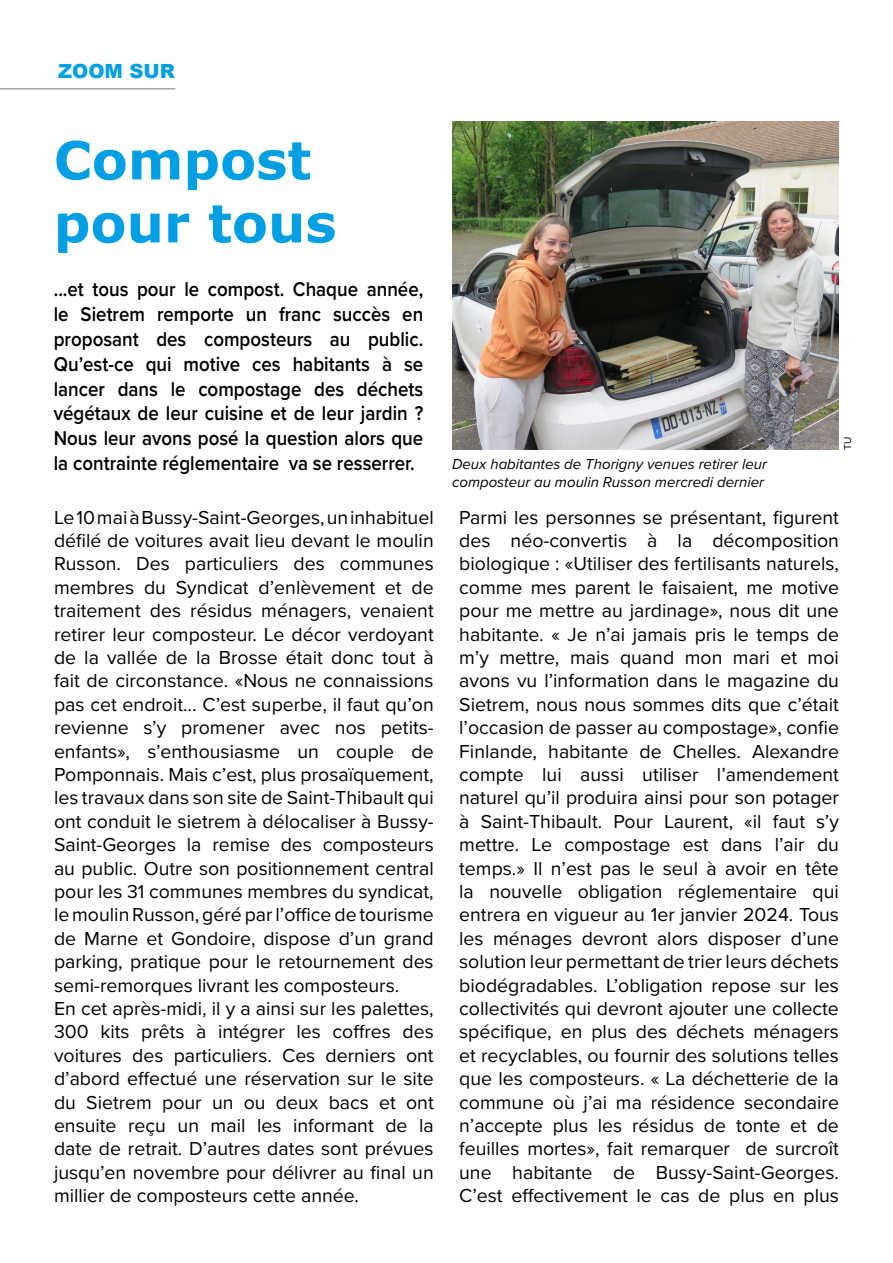
<style>
.page{position:relative;width:893px;height:1263px;background:#fff}
.page>*{position:absolute;margin:0;border:0;box-sizing:border-box;transform-origin:0 0}
.t1{font:700 52.5px/63px "Verdana";color:#009fe3}
.t2{font:600 20.7px/24.8px "Proxima Nova";color:#000;text-align:justify;scale:.9 1}
.t3{font:19.5px/23.4px "Proxima Nova";color:#000}
.t4{font:900 19.5px "Arial";color:#009fe3}
.t5{font:italic 15px/18px "Proxima Nova";color:#000}
.t6{font:10.5px "Proxima Nova";color:#000}
</style>
<div class="page">
<img style="left:452px;top:121px;width:387px;height:329px">
<hr style="left:0;top:88px;width:175px;height:2px;background:#a6a5a5">
<p class="t4" style="left:58px;top:57px;width:118px">ZOOM SUR</p>
<h1 class="t1" style="left:54px;top:129px;width:284px">Compost pour tous</h1>
<p class="t2" style="left:54px;top:276px;width:412px">...et tous pour le compost. Chaque année, le Sietrem remporte un franc succès en proposant des composteurs au public.<br>Qu’est-ce qui motive ces habitants à se lancer dans le compostage des déchets végétaux de leur cuisine et de leur jardin ?<br>Nous leur avons posé la question alors que la contrainte réglementaire va se resserrer.</p>
<p class="t5" style="left:452px;top:454px;width:317px">Deux habitantes de Thorigny venues retirer leur composteur au moulin Russon mercredi dernier</p>
<p class="t6" style="left:840px;top:450px;width:15px;rotate:-90deg">TU</p>
<p class="t3" style="left:54px;top:504px;width:381px">Le 10 mai à Bussy-Saint-Georges, un inhabituel défilé de voitures avait lieu devant le moulin Russon. Des particuliers des communes membres du Syndicat d’enlèvement et de traitement des résidus ménagers, venaient retirer leur composteur. Le décor verdoyant de la vallée de la Brosse était donc tout à fait de circonstance. «Nous ne connaissions pas cet endroit… C’est superbe, il faut qu’on revienne s’y promener avec nos petits&shy;enfants», s’enthousiasme un couple de Pomponnais. Mais c’est, plus prosaïquement, les travaux dans son site de Saint-Thibault qui ont conduit le sietrem à délocaliser à Bussy-Saint-Georges la remise des composteurs au public. Outre son positionnement central pour les 31 communes membres du syndicat, le moulin Russon, géré par l’office de tourisme de Marne et Gondoire, dispose d’un grand parking, pratique pour le retournement des semi-remorques livrant les composteurs.<br>En cet après-midi, il y a ainsi sur les palettes, 300 kits prêts à intégrer les coffres des voitures des particuliers. Ces derniers ont d’abord effectué une réservation sur le site du Sietrem pour un ou deux bacs et ont ensuite reçu un mail les informant de la date de retrait. D’autres dates sont prévues jusqu’en novembre pour délivrer au final un millier de composteurs cette année.</p>
<p class="t3" style="left:459px;top:504px;width:381px;text-align:justify">Parmi les personnes se présentant, figurent des néo-convertis à la décomposition biologique : «Utiliser des fertilisants naturels, comme mes parent le faisaient, me motive pour me mettre au jardinage», nous dit une habitante. « Je n’ai jamais pris le temps de m’y mettre, mais quand mon mari et moi avons vu l’information dans le magazine du Sietrem, nous nous sommes dits que c’était l’occasion de passer au compostage», confie Finlande, habitante de Chelles. Alexandre compte lui aussi utiliser l’amendement naturel qu’il produira ainsi pour son potager à Saint-Thibault. Pour Laurent, «il faut s’y mettre. Le compostage est dans l’air du temps.» Il n’est pas le seul à avoir en tête la nouvelle obligation réglementaire qui entrera en vigueur au 1er janvier 2024. Tous les ménages devront alors disposer d’une solution leur permettant de trier leurs déchets biodégradables. L’obligation repose sur les collectivités qui devront ajouter une collecte spécifique, en plus des déchets ménagers et recyclables, ou fournir des solutions telles que les composteurs. « La déchetterie de la commune où j’ai ma résidence secondaire n’accepte plus les résidus de tonte et de feuilles mortes», fait remarquer de surcroît une habitante de Bussy-Saint-Georges.<br>C’est effectivement le cas de plus en plus</p>
</div>
